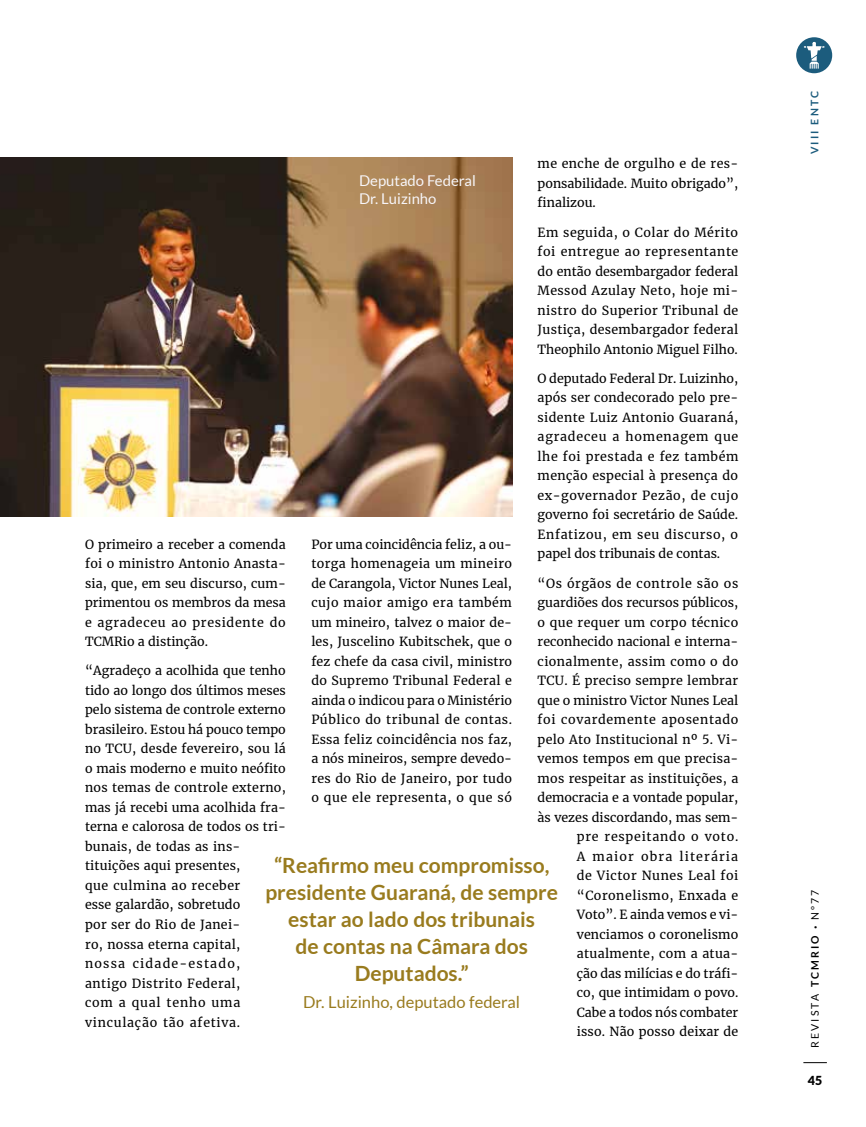
<style>
.page{position:relative;width:866px;height:1127px;background:#fff}
.page>*{position:absolute;margin:0;border:0;box-sizing:border-box;transform-origin:0 0}
.t1{font:700 21px/27px "Lato";color:#997b1e;text-align:center}
.t2{font:16.5px "Lato";color:#997b1e}
.t3{font:14.85px/17.9px "Lato";color:#f7f5f8}
.t4{font:12.45px/19.5px "Merriweather";letter-spacing:.015em;color:#000;text-align:justify}
.t5{font:900 12.45px "Lato";color:#000}
.t6{font:10.5px "Lato";letter-spacing:.2em;color:#000}
.t7{font:700 10.5px "Lato";letter-spacing:.2em;color:#1c5c7d}
.s1{font-weight:700}
.s2{font-size:6px}
</style>
<div class="page">
<svg style="left:803px;top:1062px;width:23px;height:1px"></svg>
<div style="left:796px;top:37px;width:36px;height:36px;background:#1c5c7d;border-radius:50%"></div>
<svg style="left:803px;top:42px;width:21px;height:27px"></svg>
<img style="left:1px;top:157px;width:511px;height:360px">
<p class="t4" style="left:537px;top:154px;width:202px">me enche de orgulho e de res&shy;ponsabilidade. Muito obrigado”, finalizou.</p>
<p class="t4" style="left:537px;top:222px;width:202px">Em seguida, o Colar do Mérito foi entregue ao representante do então desembargador federal Messod Azulay Neto, hoje mi&shy;nistro do Superior Tribunal de Justiça, desembargador federal Theophilo Antonio Miguel Filho.</p>
<p class="t4" style="left:537px;top:368px;width:202px">O deputado Federal Dr. Luizinho, após ser condecorado pelo pre&shy;sidente Luiz Antonio Guaraná, agradeceu a homenagem que lhe foi prestada e fez também menção especial à presença do ex-governador Pezão, de cujo governo foi secretário de Saúde.<br>Enfatizou, em seu discurso, o papel dos tribunais de contas.</p>
<p class="t4" style="left:537px;top:573px;width:202px;text-align:right">“Os órgãos de controle são os guardiões dos recursos públicos, o que requer um corpo técnico reconhecido nacional e interna&shy;cionalmente, assim como o do<br>TCU. É preciso sempre lembrar que o ministro Victor Nunes Leal foi covardemente aposentado pelo Ato Institucional nº 5. Vi&shy;vemos tempos em que precisa&shy;mos respeitar as instituições, a democracia e a vontade popular, às vezes discordando, mas sem&shy;pre respeitando o voto.<br>A maior obra literária<br>de Victor Nunes Leal foi “Coronelismo, Enxada e<br>Voto”. E ainda vemos e vi&shy;venciamos o coronelismo atualmente, com a atua-<br>ção das milícias e do tráfi-<br>co, que intimidam o povo.<br>Cabe a todos nós combater<br>isso. Não posso deixar de</p>
<p class="t3" style="left:359px;top:171px;width:118px">Deputado Federal<br>Dr. Luizinho</p>
<p class="t4" style="left:311px;top:534px;width:202px">Por uma coincidência feliz, a ou&shy;torga homenageia um mineiro de Carangola, Victor Nunes Leal, cujo maior amigo era também um mineiro, talvez o maior de&shy;les, Juscelino Kubitschek, que o fez chefe da casa civil, ministro do Supremo Tribunal Federal e ainda o indicou para o Ministério Público do tribunal de contas.<br>Essa feliz coincidência nos faz, a nós mineiros, sempre devedo&shy;res do Rio de Janeiro, por tudo o que ele representa, o que só</p>
<p class="t4" style="left:85px;top:534px;width:202px">O primeiro a receber a comenda foi o ministro Antonio Anasta&shy;sia, que, em seu discurso, cum&shy;primentou os membros da mesa e agradeceu ao presidente do TCMRio a distinção.</p>
<p class="t4" style="left:85px;top:661px;width:202px;text-align:left">“Agradeço a acolhida que tenho tido ao longo dos últimos meses pelo sistema de controle externo brasileiro. Estou há pouco tempo no TCU, desde fevereiro, sou lá o mais moderno e muito neófito nos temas de controle externo, mas já recebi uma acolhida fra&shy;terna e calorosa de todos os tri&shy;bunais, de todas as ins&shy;tituições aqui presentes,<br>que culmina ao receber<br>esse galardão, sobretudo<br>por ser do Rio de Janei-<br>ro, nossa eterna capital,<br>nossa cidade-estado,<br>antigo Distrito Federal,<br>com a qual tenho uma vinculação tão afetiva.</p>
<h1 class="t1" style="left:265px;top:851px;width:294px">“Reafirmo meu compromisso, presidente Guaraná, de sempre estar ao lado dos tribunais<br>de contas na Câmara dos<br>Deputados.”</h1>
<h2 class="t2" style="left:303px;top:993px;width:218px">Dr. Luizinho, deputado federal</h2>
<p class="t7" style="left:808px;top:154px;width:64px;rotate:-90deg">VIII ENTC</p>
<p class="t6" style="left:809px;top:1048px;width:160px;rotate:-90deg">REVISTA <span class="s1">TCMRIO</span> <span class="s2">•</span> Nº77</p>
<p class="t5" style="left:807px;top:1073px;width:16px">45</p>
</div>
